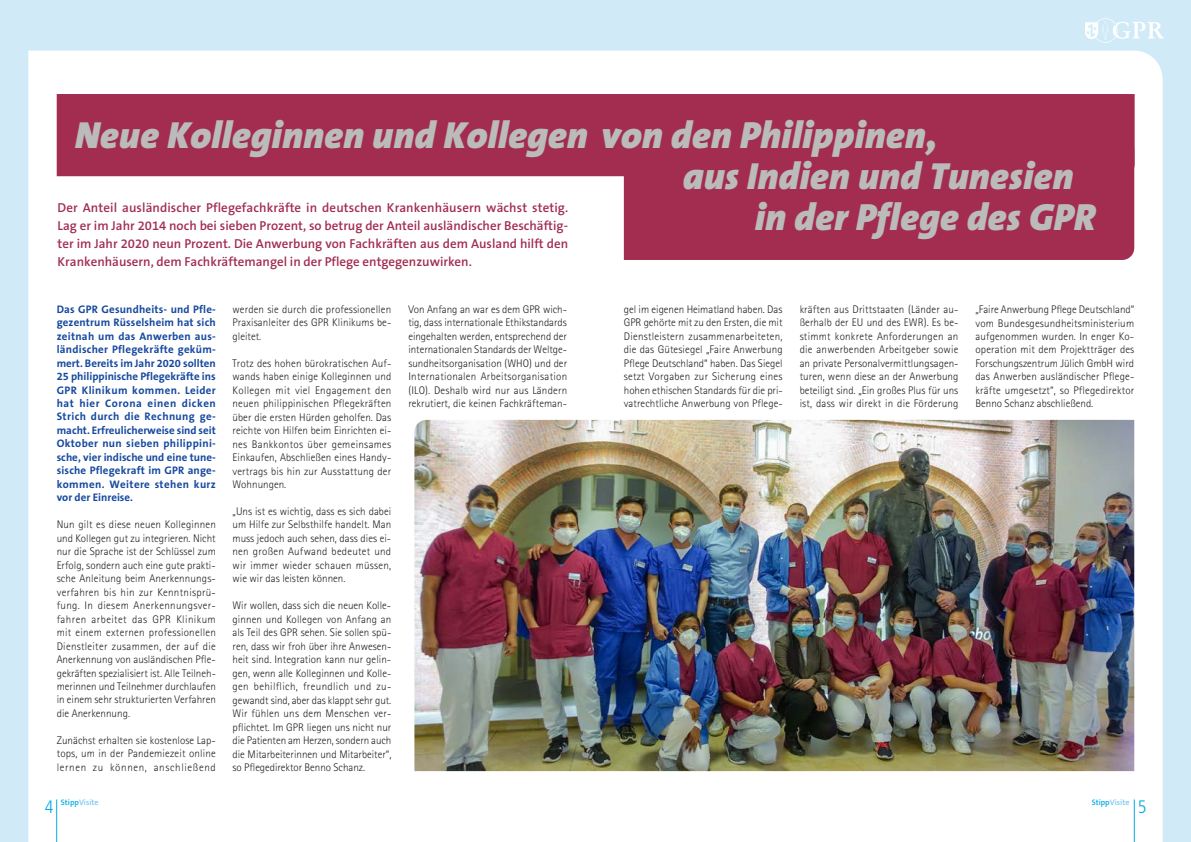
<style>
.page{position:relative;width:1191px;height:842px;background:#d1eaf8}
.page>*{position:absolute;margin:0;border:0;box-sizing:border-box;transform-origin:0 0}
.t1{font:italic 900 38px "The Sans B9";color:#babbba}
.t2{font:300 condensed 18px "Frutiger LT Std";color:#00abe5}
.t3{font:600 13px/18px "The Sans B6";color:#a22d51;text-align:justify}
.t4{font:300 11px/13.5px "Agfa Rotis Sans Serif";letter-spacing:.005em;color:#231f20;text-align:justify}
.t5{font:700 11px/13.5px "The Sans B7";letter-spacing:.015em;color:#15489e;text-align:justify}
.t6{font:600 8px "The Sans B6";color:#78c7ef}
.s1{color:#00abe5}
</style>
<div class="page">
<div style="left:28px;top:51px;width:1134px;height:791px;background:#fff"></div>
<hr style="left:1133px;top:799px;width:1px;height:43px;background:#00abe5">
<svg style="left:1085px;top:18px;width:79px;height:25px"></svg>
<hr style="left:56px;top:799px;width:1px;height:43px;background:#00abe5">
<img style="left:414px;top:420px;width:720px;height:351px">
<div style="left:624px;top:176px;width:510px;height:84px;background:#a22d51"></div>
<div style="left:57px;top:94px;width:1077px;height:82px;background:#a22d51"></div>
<h1 class="t1" style="left:75px;top:115px;width:863px">Neue Kolleginnen und Kollegen von den Philippinen,</h1>
<h1 class="t1" style="left:683px;top:156px;width:392px">aus Indien und Tunesien</h1>
<h1 class="t1" style="left:755px;top:197px;width:342px">in der Pflege des GPR</h1>
<p class="t3" style="left:58px;top:199px;width:512px">Der Anteil ausländischer Pflegefachkräfte in deutschen Krankenhäusern wächst stetig.<br>Lag er im Jahr 2014 noch bei sieben Prozent, so betrug der Anteil ausländischer Beschäftig&shy;ter im Jahr 2020 neun Prozent. Die Anwerbung von Fachkräften aus dem Ausland hilft den Krankenhäusern, dem Fachkräftemangel in der Pflege entgegenzuwirken.</p>
<p class="t5" style="left:57px;top:303px;width:161px">Das GPR Gesundheits- und Pfle&shy;gezentrum Rüsselsheim hat sich zeitnah um das Anwerben aus&shy;ländischer Pflegekräfte geküm&shy;mert. Bereits im Jahr 2020 sollten 25 philippinische Pflegekräfte ins GPR Klinikum kommen. Leider hat hier Corona einen dicken Strich durch die Rechnung ge&shy;macht. Erfreulicherweise sind seit Oktober nun sieben philippini&shy;sche, vier indische und eine tune&shy;sische Pflegekraft im GPR ange&shy;kommen. Weitere stehen kurz vor der Einreise.</p>
<p class="t4" style="left:57px;top:518px;width:161px">Nun gilt es diese neuen Kolleginnen und Kollegen gut zu integrieren. Nicht nur die Sprache ist der Schlüssel zum Erfolg, sondern auch eine gute prakti&shy;sche Anleitung beim Anerkennungs&shy;verfahren bis hin zur Kenntnisprü&shy;fung. In diesem Anerkennungsver&shy;fahren arbeitet das GPR Klinikum mit einem externen professionellen Dienstleiter zusammen, der auf die Anerkennung von ausländischen Pfle&shy;gekräften spezialisiert ist. Alle Teilneh&shy;merinnen und Teilnehmer durchlaufen in einem sehr strukturierten Verfahren die Anerkennung.</p>
<p class="t4" style="left:57px;top:733px;width:161px">Zunächst erhalten sie kostenlose Lap&shy;tops, um in der Pandemiezeit online lernen zu können, anschließend</p>
<h2 class="t2" style="left:45px;top:796px;width:10px">4</h2>
<p class="t6" style="left:61px;top:798px;width:39px"><span class="s1">Stipp</span>Visite</p>
<p class="t4" style="left:232px;top:302px;width:160px">werden sie durch die professionellen Praxisanleiter des GPR Klinikums be&shy;gleitet.</p>
<p class="t4" style="left:232px;top:356px;width:160px">Trotz des hohen bürokratischen Auf&shy;wands haben einige Kolleginnen und Kollegen mit viel Engagement den neuen philippinischen Pflegekräften über die ersten Hürden geholfen. Das reichte von Hilfen beim Einrichten ei&shy;nes Bankkontos über gemeinsames Einkaufen, Abschließen eines Handy&shy;vertrags bis hin zur Ausstattung der Wohnungen.</p>
<p class="t4" style="left:232px;top:504px;width:160px">„Uns ist es wichtig, dass es sich dabei um Hilfe zur Selbsthilfe handelt. Man muss jedoch auch sehen, dass dies ei&shy;nen großen Aufwand bedeutet und wir immer wieder schauen müssen, wie wir das leisten können.</p>
<p class="t4" style="left:232px;top:599px;width:160px">Wir wollen, dass sich die neuen Kolle&shy;ginnen und Kollegen von Anfang an als Teil des GPR sehen. Sie sollen spü&shy;ren, dass wir froh über ihre Anwesen&shy;heit sind. Integration kann nur gelin&shy;gen, wenn alle Kolleginnen und Kolle&shy;gen behilflich, freundlich und zu&shy;gewandt sind, aber das klappt sehr gut.<br>Wir fühlen uns dem Menschen ver&shy;pflichtet. Im GPR liegen uns nicht nur die Patienten am Herzen, sondern auch die Mitarbeiterinnen und Mitarbeiter“, so Pflegedirektor Benno Schanz.</p>
<p class="t4" style="left:408px;top:302px;width:160px">Von Anfang an war es dem GPR wich&shy;tig, dass internationale Ethikstandards eingehalten werden, entsprechend der internationalen Standards der Weltge&shy;sundheitsorganisation (WHO) und der Internationalen Arbeitsorganisation (ILO). Deshalb wird nur aus Ländern rekrutiert, die keinen Fachkräfteman-</p>
<p class="t4" style="left:624px;top:302px;width:160px">gel im eigenen Heimatland haben. Das GPR gehörte mit zu den Ersten, die mit Dienstleistern zusammenarbeiteten, die das Gütesiegel „Faire Anwerbung Pflege Deutschland“ haben. Das Siegel setzt Vorgaben zur Sicherung eines hohen ethischen Standards für die pri&shy;vatrechtliche Anwerbung von Pflege-</p>
<p class="t4" style="left:799px;top:303px;width:160px">kräften aus Drittstaaten (Länder au&shy;ßerhalb der EU und des EWR). Es be&shy;stimmt konkrete Anforderungen an die anwerbenden Arbeitgeber sowie an private Personalvermittlungsagen&shy;turen, wenn diese an der Anwerbung beteiligt sind. „Ein großes Plus für uns ist, dass wir direkt in die Förderung</p>
<p class="t4" style="left:975px;top:303px;width:160px">„Faire Anwerbung Pflege Deutschland“ vom Bundesgesundheitsministerium aufgenommen wurden. In enger Ko&shy;operation mit dem Projektträger des Forschungszentrum Jülich GmbH wird das Anwerben ausländischer Pflege&shy;kräfte umgesetzt“, so Pflegedirektor Benno Schanz abschließend.</p>
<p class="t6" style="left:1091px;top:798px;width:39px"><span class="s1">Stipp</span>Visite</p>
<h2 class="t2" style="left:1137px;top:796px;width:10px">5</h2>
</div>
